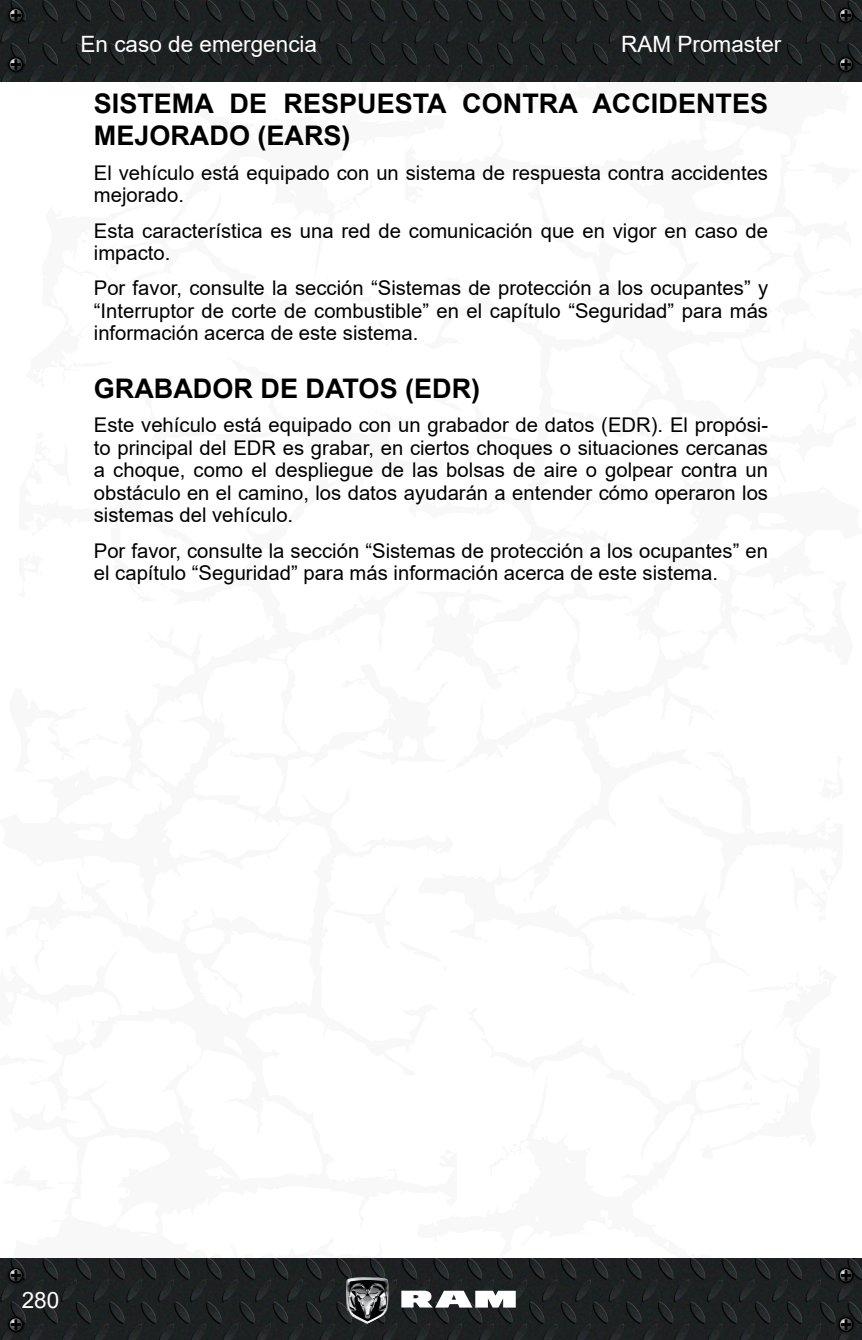
<style>
.page{position:relative;width:862px;height:1340px;background:#fff}
.page>*{position:absolute;margin:0;border:0;box-sizing:border-box;transform-origin:0 0}
._1_Título{font:700 27px/31.5px "Arial";color:#000}
.t1{font:22.5px "Arial";color:#fff}
._4_Normal{font:20.25px/22.5px "Arial";color:#000}
</style>
<div class="page">
<svg style="left:861px;top:39px;width:1px;height:1259px"></svg>
<img style="left:0;top:0;width:861px;height:81px">
<img style="left:0;top:1258px;width:861px;height:81px">
<svg style="left:401px;top:1290px;width:114px;height:17px"></svg>
<img style="left:346px;top:1276px;width:42px;height:47px">
<img style="left:5px;top:4px;width:22px;height:22px">
<svg style="left:8px;top:8px;width:16px;height:15px"></svg>
<img style="left:5px;top:1264px;width:22px;height:22px">
<svg style="left:8px;top:1267px;width:16px;height:15px"></svg>
<img style="left:834px;top:4px;width:22px;height:22px">
<svg style="left:837px;top:8px;width:16px;height:15px"></svg>
<img style="left:834px;top:1264px;width:22px;height:22px">
<svg style="left:837px;top:1267px;width:16px;height:15px"></svg>
<img style="left:5px;top:53px;width:22px;height:23px">
<svg style="left:8px;top:57px;width:16px;height:15px"></svg>
<img style="left:5px;top:1313px;width:22px;height:22px">
<svg style="left:8px;top:1316px;width:16px;height:15px"></svg>
<img style="left:834px;top:53px;width:22px;height:23px">
<svg style="left:837px;top:57px;width:16px;height:15px"></svg>
<img style="left:834px;top:1313px;width:22px;height:22px">
<svg style="left:837px;top:1316px;width:16px;height:15px"></svg>
<p class="t1" style="left:80px;top:29px;width:238px">En caso de emergencia</p>
<p class="t1" style="left:621px;top:29px;width:162px">RAM Promaster</p>
<p class="_1_Título" style="left:94px;top:88px;width:675px">SISTEMA DE RESPUESTA CONTRA ACCIDENTES<br>MEJORADO (EARS)</p>
<p class="_4_Normal" style="left:94px;top:161px;width:675px">El vehículo está equipado con un sistema de respuesta contra accidentes mejorado.</p>
<p class="_4_Normal" style="left:94px;top:219px;width:675px">Esta característica es una red de comunicación que en vigor en caso de impacto.</p>
<p class="_4_Normal" style="left:94px;top:277px;width:675px;text-align:justify">Por favor, consulte la sección “Sistemas de protección a los ocupantes” y “Interruptor de corte de combustible” en el capítulo “Seguridad” para más información acerca de este sistema.</p>
<p class="_1_Título" style="left:94px;top:372px;width:388px">GRABADOR DE DATOS (EDR)</p>
<p class="_4_Normal" style="left:94px;top:414px;width:675px;text-align:justify">Este vehículo está equipado con un grabador de datos (EDR). El propósi&shy;to principal del EDR es grabar, en ciertos choques o situaciones cercanas a choque, como el despliegue de las bolsas de aire o golpear contra un obstáculo en el camino, los datos ayudarán a entender cómo operaron los sistemas del vehículo.</p>
<p class="_4_Normal" style="left:94px;top:539px;width:675px">Por favor, consulte la sección “Sistemas de protección a los ocupantes” en el capítulo “Seguridad” para más información acerca de este sistema.</p>
<p class="t1" style="left:22px;top:1284px;width:39px">280</p>
</div>
